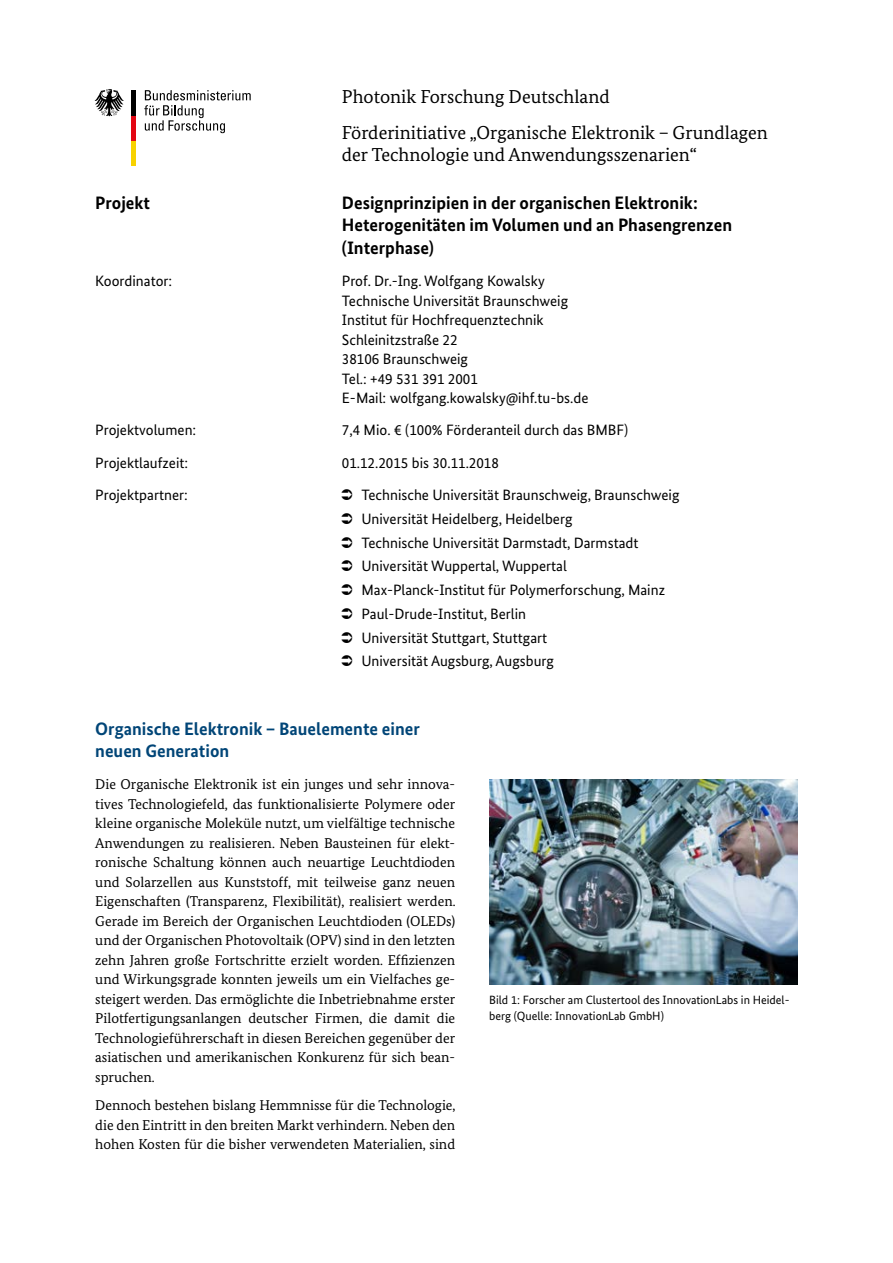
<style>
.page{position:relative;width:893px;height:1263px;background:#fff}
.page>*{position:absolute;margin:0;border:0;box-sizing:border-box;transform-origin:0 0}
.t1{font:18.75px/22.5px "Bundes Serif";color:#000}
.t2{font:700 18px/22.5px "Bundes Sans";color:#000}
.t3{font:700 18px/21.6px "Bundes Sans";color:#004577}
.P_Adresse{font:15px "Bundes Sans";color:#000}
.t4{font:14.25px/19.5px "Bundes Serif";color:#000;text-align:justify}
.t5{font:12px/15.8px "Bundes Sans";color:#000}
</style>
<div class="page">
<svg style="left:144px;top:90px;width:107px;height:43px"></svg>
<div style="left:131px;top:141px;width:5px;height:25px;background:#f8d200"></div>
<div style="left:131px;top:115px;width:5px;height:26px;background:#e30613"></div>
<div style="left:131px;top:90px;width:5px;height:25px;background:#000"></div>
<svg style="left:95px;top:89px;width:29px;height:27px"></svg>
<img style="left:489px;top:779px;width:309px;height:205px">
<h1 class="t1" style="left:342px;top:85px;width:269px">Photonik Forschung Deutschland</h1>
<h1 class="t1" style="left:342px;top:121px;width:427px">Förderinitiative „Organische Elektronik – Grundlagen der Technologie und Anwendungsszenarien“</h1>
<h2 class="t2" style="left:95px;top:191px;width:56px">Projekt</h2>
<h2 class="t2" style="left:342px;top:191px;width:392px">Designprinzipien in der organischen Elektronik:<br>Heterogenitäten im Volumen und an Phasengrenzen (Interphase)</h2>
<p class="P_Adresse" style="left:95px;top:272px;width:79px">Koordinator:</p>
<p class="P_Adresse" style="left:342px;top:272px;width:204px">Prof. Dr.-Ing. Wolfgang Kowalsky</p>
<p class="P_Adresse" style="left:342px;top:291px;width:228px">Technische Universität Braunschweig</p>
<p class="P_Adresse" style="left:342px;top:311px;width:203px">Institut für Hochfrequenztechnik</p>
<p class="P_Adresse" style="left:342px;top:330px;width:117px">Schleinitzstraße 22</p>
<p class="P_Adresse" style="left:342px;top:350px;width:128px">38106 Braunschweig</p>
<p class="P_Adresse" style="left:342px;top:369px;width:138px">Tel.: +49 531 391 2001</p>
<p class="P_Adresse" style="left:342px;top:389px;width:248px">E-Mail: wolfgang.kowalsky@ihf.tu-bs.de</p>
<p class="P_Adresse" style="left:95px;top:421px;width:103px">Projektvolumen:</p>
<p class="P_Adresse" style="left:342px;top:421px;width:288px">7,4 Mio. € (100% Förderanteil durch das BMBF)</p>
<p class="P_Adresse" style="left:95px;top:453px;width:94px">Projektlaufzeit:</p>
<p class="P_Adresse" style="left:342px;top:453px;width:159px">01.12.2015 bis 30.11.2018</p>
<p class="P_Adresse" style="left:95px;top:486px;width:94px">Projektpartner:</p>
<p class="P_Adresse" style="left:361px;top:486px;width:320px">Technische Universität Braunschweig, Braunschweig</p>
<p class="P_Adresse" style="left:361px;top:509px;width:213px">Universität Heidelberg, Heidelberg</p>
<p class="P_Adresse" style="left:361px;top:533px;width:279px">Technische Universität Darmstadt, Darmstadt</p>
<p class="P_Adresse" style="left:361px;top:557px;width:207px">Universität Wuppertal, Wuppertal</p>
<p class="P_Adresse" style="left:361px;top:581px;width:305px">Max-Planck-Institut für Polymerforschung, Mainz</p>
<p class="P_Adresse" style="left:361px;top:604px;width:166px">Paul-Drude-Institut, Berlin</p>
<p class="P_Adresse" style="left:361px;top:628px;width:187px">Universität Stuttgart, Stuttgart</p>
<p class="P_Adresse" style="left:361px;top:652px;width:194px">Universität Augsburg, Augsburg</p>
<h3 class="t3" style="left:95px;top:718px;width:326px">Organische Elektronik – Bauelemente einer neuen Generation</h3>
<p class="t4" style="left:95px;top:774px;width:362px">Die Organische Elektronik ist ein junges und sehr innova&shy;tives Technologiefeld, das funktionalisierte Polymere oder kleine organische Moleküle nutzt, um vielfältige technische Anwendungen zu realisieren. Neben Bausteinen für elekt&shy;ronische Schaltung können auch neuartige Leuchtdioden und Solarzellen aus Kunststoff, mit teilweise ganz neuen Eigenschaften (Transparenz, Flexibilität), realisiert werden.<br>Gerade im Bereich der Organischen Leuchtdioden (OLEDs) und der Organischen Photovoltaik (OPV) sind in den letzten zehn Jahren große Fortschritte erzielt worden. Effizienzen und Wirkungsgrade konnten jeweils um ein Vielfaches ge&shy;steigert werden. Das ermöglichte die Inbetriebnahme erster Pilotfertigungsanlangen deutscher Firmen, die damit die Technologieführerschaft in diesen Bereichen gegenüber der asiatischen und amerikanischen Konkurenz für sich bean&shy;spruchen.</p>
<p class="t4" style="left:95px;top:1095px;width:362px">Dennoch bestehen bislang Hemmnisse für die Technologie, die den Eintritt in den breiten Markt verhindern. Neben den hohen Kosten für die bisher verwendeten Materialien, sind</p>
<p class="t5" style="left:489px;top:992px;width:302px">Bild 1: Forscher am Clustertool des InnovationLabs in Heidel&shy;berg (Quelle: InnovationLab GmbH)</p>
</div>
